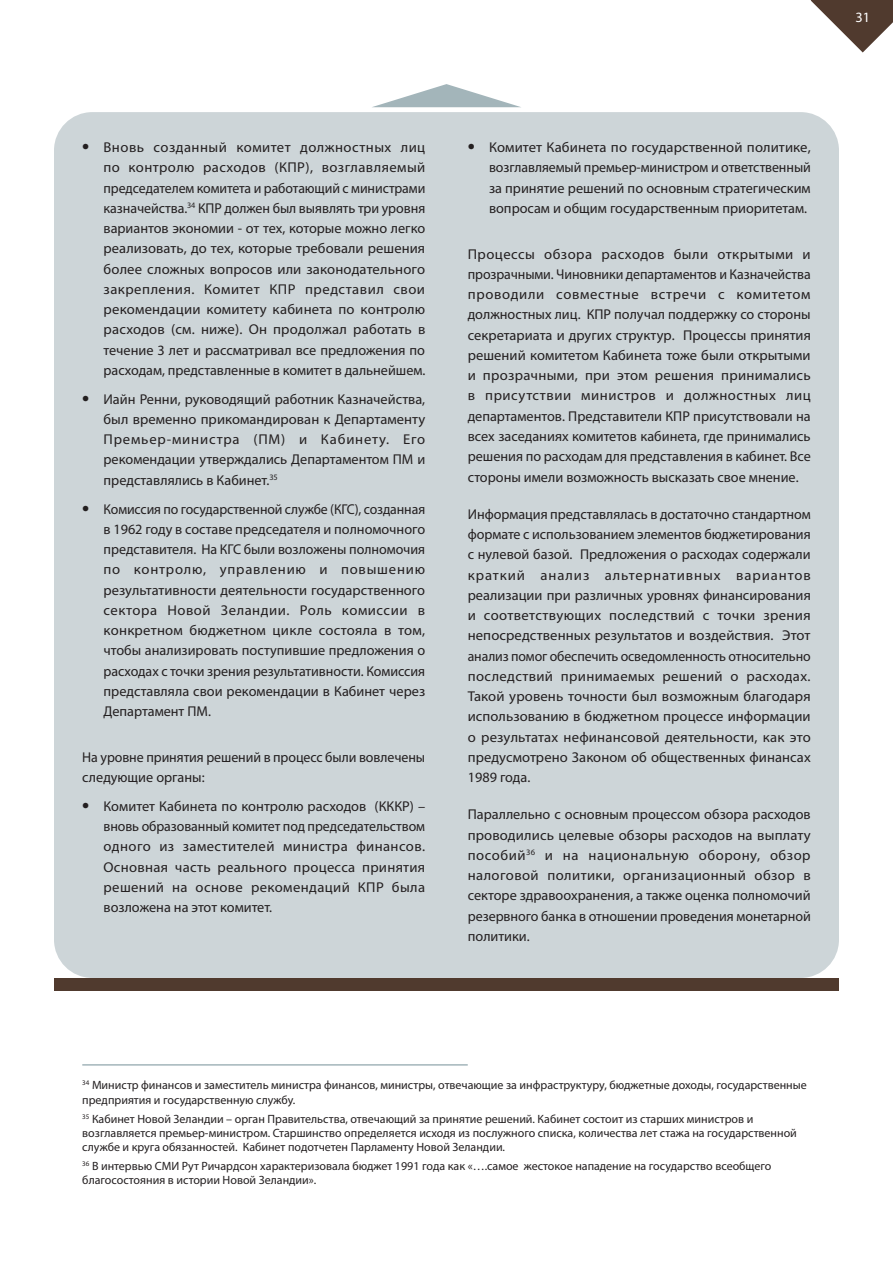
<style>
.page{position:relative;width:893px;height:1263px;background:#fff}
.page>*{position:absolute;margin:0;border:0;box-sizing:border-box;transform-origin:0 0}
.Body_text{font:14.25px/20.2px "Myriad Pro";color:#231f20;text-align:justify}
.t1{font:14.25px "Myriad Pro";color:#fff}
.Footnote{font:12px/14.4px "Myriad Pro";color:#231f20}
.s1{font-weight:700;font-size:21px}
</style>
<div class="page">
<svg style="left:811px;top:0;width:82px;height:53px"></svg>
<hr style="left:82px;top:1064px;width:386px;height:1px;background:#a3b5ba">
<div style="left:54px;top:112px;width:785px;height:866px;background:#cdd5d8;border-radius:38px"></div>
<svg style="left:373px;top:84px;width:147px;height:23px"></svg>
<div style="left:54px;top:978px;width:785px;height:13px;background:#503a2e"></div>
<p class="t1" style="left:855px;top:8px;width:16px">31</p>
<p class="Body_text" style="left:104px;top:137px;width:323px;text-indent:-21px"><span class="s1">•</span> Вновь созданный комитет должностных лиц по контролю расходов (КПР), возглавляемый председателем комитета и работающий с министрами казначейства.<sup>34</sup> КПР должен был выявлять три уровня вариантов экономии - от тех, которые можно легко реализовать, до тех, которые требовали решения более сложных вопросов или законодательного закрепления. Комитет КПР представил свои рекомендации комитету кабинета по контролю расходов (см. ниже). Он продолжал работать в течение 3 лет и рассматривал все предложения по расходам, представленные в комитет в дальнейшем.</p>
<p class="Body_text" style="left:104px;top:389px;width:323px;text-indent:-21px"><span class="s1">•</span> Иайн Ренни, руководящий работник Казначейства, был временно прикомандирован к Департаменту Премьер-министра (ПМ) и Кабинету. Его рекомендации утверждались Департаментом ПМ и представлялись в Кабинет.<sup>35</sup></p>
<p class="Body_text" style="left:104px;top:498px;width:323px;text-indent:-21px"><span class="s1">•</span> Комиссия по государственной службе (КГС), созданная в 1962 году в составе председателя и полномочного представителя. На КГС были возложены полномочия по контролю, управлению и повышению результативности деятельности государственного сектора Новой Зеландии. Роль комиссии в конкретном бюджетном цикле состояла в том, чтобы анализировать поступившие предложения о расходах с точки зрения результативности. Комиссия представляла свои рекомендации в Кабинет через Департамент ПМ.</p>
<p class="Body_text" style="left:82px;top:747px;width:344px">На уровне принятия решений в процесс были вовлечены следующие органы:</p>
<p class="Body_text" style="left:104px;top:796px;width:323px;text-indent:-21px"><span class="s1">•</span> Комитет Кабинета по контролю расходов (КККР) – вновь образованный комитет под председательством одного из заместителей министра финансов.<br>Основная часть реального процесса принятия решений на основе рекомендаций КПР была возложена на этот комитет.</p>
<p class="Body_text" style="left:489px;top:137px;width:323px;text-indent:-21px"><span class="s1">•</span> Комитет Кабинета по государственной политике, возглавляемый премьер-министром и ответственный за принятие решений по основным стратегическим вопросам и общим государственным приоритетам.</p>
<p class="Body_text" style="left:468px;top:244px;width:345px">Процессы обзора расходов были открытыми и прозрачными. Чиновники департаментов и Казначейства проводили совместные встречи с комитетом должностных лиц. КПР получал поддержку со стороны секретариата и других структур. Процессы принятия решений комитетом Кабинета тоже были открытыми и прозрачными, при этом решения принимались в присутствии министров и должностных лиц департаментов. Представители КПР присутствовали на всех заседаниях комитетов кабинета, где принимались решения по расходам для представления в кабинет. Все стороны имели возможность высказать свое мнение.</p>
<p class="Body_text" style="left:468px;top:504px;width:345px">Информация представлялась в достаточно стандартном формате с использованием элементов бюджетирования с нулевой базой. Предложения о расходах содержали краткий анализ альтернативных вариантов реализации при различных уровнях финансирования и соответствующих последствий с точки зрения непосредственных результатов и воздействия. Этот анализ помог обеспечить осведомленность относительно последствий принимаемых решений о расходах.<br>Такой уровень точности был возможным благодаря использованию в бюджетном процессе информации о результатах нефинансовой деятельности, как это предусмотрено Законом об общественных финансах 1989 года.</p>
<p class="Body_text" style="left:468px;top:804px;width:345px">Параллельно с основным процессом обзора расходов проводились целевые обзоры расходов на выплату пособий<sup>36</sup> и на национальную оборону, обзор налоговой политики, организационный обзор в секторе здравоохранения, а также оценка полномочий резервного банка в отношении проведения монетарной политики.</p>
<p class="Footnote" style="left:82px;top:1078px;width:726px"><sup>34</sup> Министр финансов и заместитель министра финансов, министры, отвечающие за инфраструктуру, бюджетные доходы, государственные предприятия и государственную службу.</p>
<p class="Footnote" style="left:82px;top:1111px;width:716px"><sup>35</sup> Кабинет Новой Зеландии – орган Правительства, отвечающий за принятие решений. Кабинет состоит из старших министров и возглавляется премьер-министром. Старшинство определяется исходя из послужного списка, количества лет стажа на государственной службе и круга обязанностей. Кабинет подотчетен Парламенту Новой Зеландии.</p>
<p class="Footnote" style="left:82px;top:1158px;width:691px"><sup>36</sup> В интервью СМИ Рут Ричардсон характеризовала бюджет 1991 года как «….самое жестокое нападение на государство всеобщего благосостояния в истории Новой Зеландии».</p>
</div>
